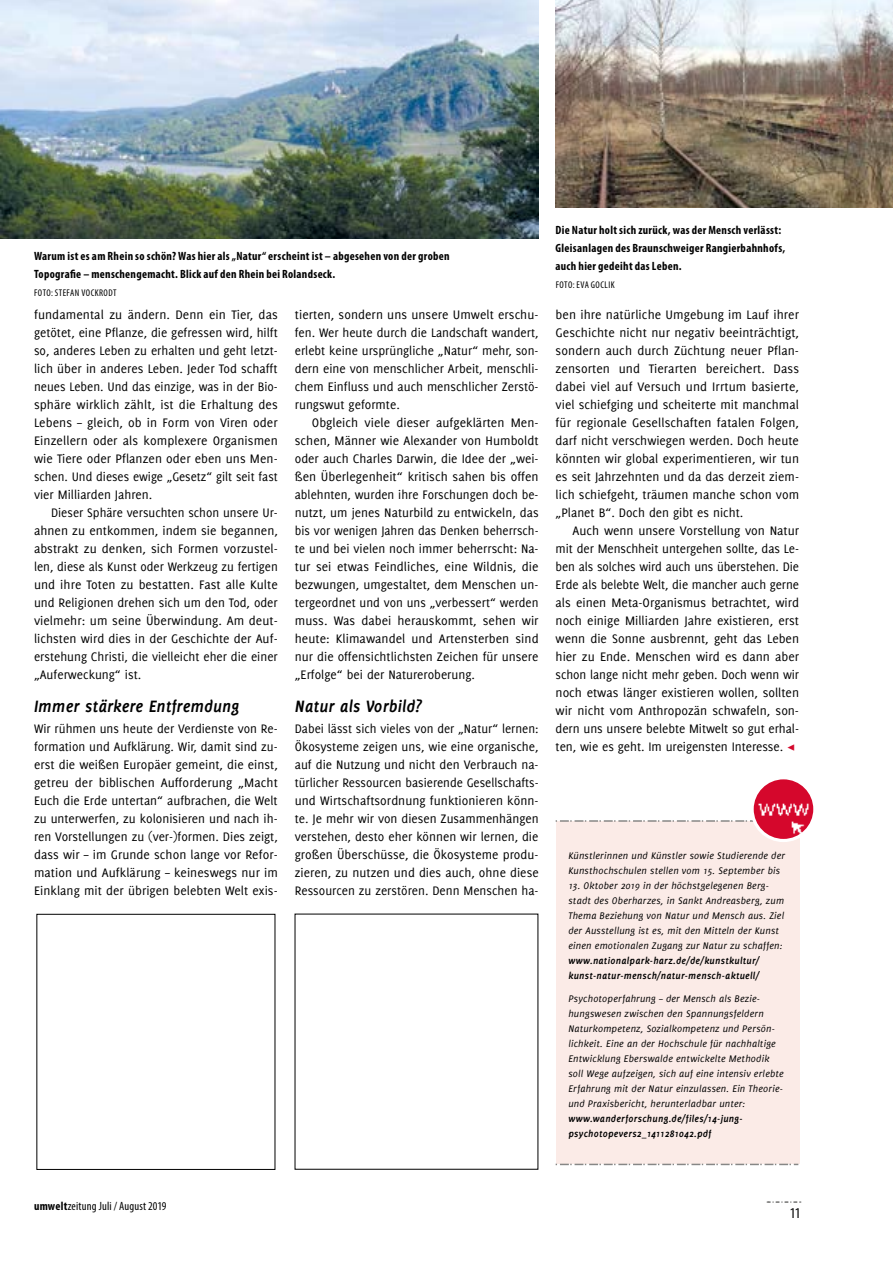
<style>
.page{position:relative;width:893px;height:1263px;background:#fff}
.page>*{position:absolute;margin:0;border:0;box-sizing:border-box;transform-origin:0 0}
.t1{font:italic 700 18px "Delicious";color:#000}
.t2{font:condensed 15px "Myriad Pro";color:#000}
.t3{font:13.5px/18px "Delicious";color:#000;text-align:justify}
.t4{font:700 condensed 12px/18px "Myriad Pro";letter-spacing:.025em;color:#000}
.t5{font:condensed 12px "Myriad Pro";letter-spacing:.015em;color:#000}
.t6{font:italic 10.5px/15px "Delicious";letter-spacing:.02em;color:#000}
.t7{font:italic 700 10.5px/15px "Delicious";letter-spacing:.02em;color:#000}
.t8{font:condensed 9.75px "Myriad Pro";letter-spacing:.045em;color:#000}
.s1{font-family:"Minion Pro";color:#d4082c}
.s2{font-weight:700}
</style>
<div class="page">
<svg style="left:767px;top:1201px;width:34px;height:2px"></svg>
<div style="left:556px;top:821px;width:243px;height:343px;background:#fbebe7"></div>
<svg style="left:556px;top:1164px;width:242px;height:1px"></svg>
<svg style="left:556px;top:820px;width:199px;height:2px"></svg>
<img style="left:752px;top:778px;width:63px;height:62px;border-radius:31px">
<div style="left:750px;top:776px;width:66px;height:66px;border:3px solid #fff;border-radius:50%"></div>
<img style="left:0;top:0;width:539px;height:238px">
<img style="left:556px;top:0;width:337px;height:207px">
<p class="t4" style="left:34px;top:247px;width:417px">Warum ist es am Rhein so schön? Was hier als „Natur“ erscheint ist – abgesehen von der groben<br>Topografie – menschengemacht. Blick auf den Rhein bei Rolandseck.</p>
<p class="t8" style="left:34px;top:287px;width:84px">FOTO: STEFAN VOCKRODT</p>
<p class="t3" style="left:34px;top:305px;width:245px">fundamental zu ändern. Denn ein Tier, das getötet, eine Pflanze, die gefressen wird, hilft so, anderes Leben zu erhalten und geht letzt&shy;lich über in anderes Leben. Jeder Tod schafft neues Leben. Und das einzige, was in der Bio&shy;sphäre wirklich zählt, ist die Erhaltung des Lebens – gleich, ob in Form von Viren oder Einzellern oder als komplexere Organismen wie Tiere oder Pflanzen oder eben uns Men&shy;schen. Und dieses ewige „Gesetz“ gilt seit fast vier Milliarden Jahren.</p>
<p class="t3" style="left:34px;top:503px;width:245px;text-indent:17px">Dieser Sphäre versuchten schon unsere Ur&shy;ahnen zu entkommen, indem sie begannen, abstrakt zu denken, sich Formen vorzustel&shy;len, diese als Kunst oder Werkzeug zu fertigen und ihre Toten zu bestatten. Fast alle Kulte und Religionen drehen sich um den Tod, oder vielmehr: um seine Überwindung. Am deut&shy;lichsten wird dies in der Geschichte der Auf&shy;erstehung Christi, die vielleicht eher die einer „Auferweckung“ ist.</p>
<h1 class="t1" style="left:34px;top:696px;width:207px">Immer stärkere Entfremdung</h1>
<p class="t3" style="left:34px;top:719px;width:245px">Wir rühmen uns heute der Verdienste von Re&shy;formation und Aufklärung. Wir, damit sind zu&shy;erst die weißen Europäer gemeint, die einst, getreu der biblischen Aufforderung „Macht Euch die Erde untertan“ aufbrachen, die Welt zu unterwerfen, zu kolonisieren und nach ih&shy;ren Vorstellungen zu (ver-)formen. Dies zeigt, dass wir – im Grunde schon lange vor Refor&shy;mation und Aufklärung – keineswegs nur im Einklang mit der übrigen belebten Welt exis-</p>
<p class="t3" style="left:295px;top:305px;width:245px">tierten, sondern uns unsere Umwelt erschu&shy;fen. Wer heute durch die Landschaft wandert, erlebt keine ursprüngliche „Natur“ mehr, son&shy;dern eine von menschlicher Arbeit, menschli&shy;chem Einfluss und auch menschlicher Zerstö&shy;rungswut geformte.</p>
<p class="t3" style="left:295px;top:413px;width:245px;text-indent:17px">Obgleich viele dieser aufgeklärten Men&shy;schen, Männer wie Alexander von Humboldt oder auch Charles Darwin, die Idee der „wei&shy;ßen Überlegenheit“ kritisch sahen bis offen ablehnten, wurden ihre Forschungen doch be&shy;nutzt, um jenes Naturbild zu entwickeln, das bis vor wenigen Jahren das Denken beherrsch&shy;te und bei vielen noch immer beherrscht: Na&shy;tur sei etwas Feindliches, eine Wildnis, die bezwungen, umgestaltet, dem Menschen un&shy;tergeordnet und von uns „verbessert“ werden muss. Was dabei herauskommt, sehen wir heute: Klimawandel und Artensterben sind nur die offensichtlichsten Zeichen für unsere „Erfolge“ bei der Natureroberung.</p>
<h1 class="t1" style="left:295px;top:696px;width:129px">Natur als Vorbild?</h1>
<p class="t3" style="left:295px;top:719px;width:245px">Dabei lässt sich vieles von der „Natur“ lernen:<br>Ökosysteme zeigen uns, wie eine organische, auf die Nutzung und nicht den Verbrauch na&shy;türlicher Ressourcen basierende Gesellschafts&shy;und Wirtschaftsordnung funktionieren könn&shy;te. Je mehr wir von diesen Zusammenhängen verstehen, desto eher können wir lernen, die großen Überschüsse, die Ökosysteme produ&shy;zieren, zu nutzen und dies auch, ohne diese Ressourcen zu zerstören. Denn Menschen ha-</p>
<p class="t4" style="left:556px;top:221px;width:231px">Die Natur holt sich zurück, was der Mensch verlässt:<br>Gleisanlagen des Braunschweiger Rangierbahnhofs, auch hier gedeiht das Leben.</p>
<p class="t8" style="left:556px;top:279px;width:60px">FOTO: EVA GOCLIK</p>
<p class="t3" style="left:556px;top:305px;width:245px">ben ihre natürliche Umgebung im Lauf ihrer Geschichte nicht nur negativ beeinträchtigt, sondern auch durch Züchtung neuer Pflan&shy;zensorten und Tierarten bereichert. Dass dabei viel auf Versuch und Irrtum basierte, viel schiefging und scheiterte mit manchmal für regionale Gesellschaften fatalen Folgen, darf nicht verschwiegen werden. Doch heute könnten wir global experimentieren, wir tun es seit Jahrzehnten und da das derzeit ziem&shy;lich schiefgeht, träumen manche schon vom „Planet B“. Doch den gibt es nicht.</p>
<p class="t3" style="left:556px;top:521px;width:245px;text-indent:17px">Auch wenn unsere Vorstellung von Natur mit der Menschheit untergehen sollte, das Le&shy;ben als solches wird auch uns überstehen. Die Erde als belebte Welt, die mancher auch gerne als einen Meta-Organismus betrachtet, wird noch einige Milliarden Jahre existieren, erst wenn die Sonne ausbrennt, geht das Leben hier zu Ende. Menschen wird es dann aber schon lange nicht mehr geben. Doch wenn wir noch etwas länger existieren wollen, sollten wir nicht vom Anthropozän schwafeln, son&shy;dern uns unsere belebte Mitwelt so gut erhal&shy;ten, wie es geht. Im ureigensten Interesse. <span class="s1">◀</span></p>
<p class="t6" style="left:568px;top:848px;width:218px">Künstlerinnen und Künstler sowie Studierende der<br>Kunsthochschulen stellen vom 15. September bis</p>
<p class="t6" style="left:568px;top:878px;width:217px">13. Oktober 2019 in der höchstgelegenen Berg&shy;stadt des Oberharzes, in Sankt Andreasberg, zum Thema Beziehung von Natur und Mensch aus. Ziel der Ausstellung ist es, mit den Mitteln der Kunst einen emotionalen Zugang zur Natur zu schaffen:</p>
<p class="t7" style="left:568px;top:953px;width:193px">www.nationalpark-harz.de/de/kunstkultur/ kunst-natur-mensch/natur-mensch-aktuell/</p>
<p class="t6" style="left:568px;top:990px;width:217px">Psychotoperfahrung – der Mensch als Bezie&shy;hungswesen zwischen den Spannungsfeldern Naturkompetenz, Sozialkompetenz und Persön&shy;lichkeit. Eine an der Hochschule für nachhaltige Entwicklung Eberswalde entwickelte Methodik soll Wege aufzeigen, sich auf eine intensiv erlebte Erfahrung mit der Natur einzulassen. Ein Theorie&shy;und Praxisbericht, herunterladbar unter:</p>
<p class="t7" style="left:568px;top:1110px;width:176px">www.wanderforschung.de/files/14-jung&shy;psychotopevers2_1411281042.pdf</p>
<p class="t5" style="left:34px;top:1199px;width:134px"><span class="s2">umwelt</span>ZEITUNG JULI / AUGUST 2019</p>
<p class="t2" style="left:790px;top:1204px;width:12px">11</p>
</div>
